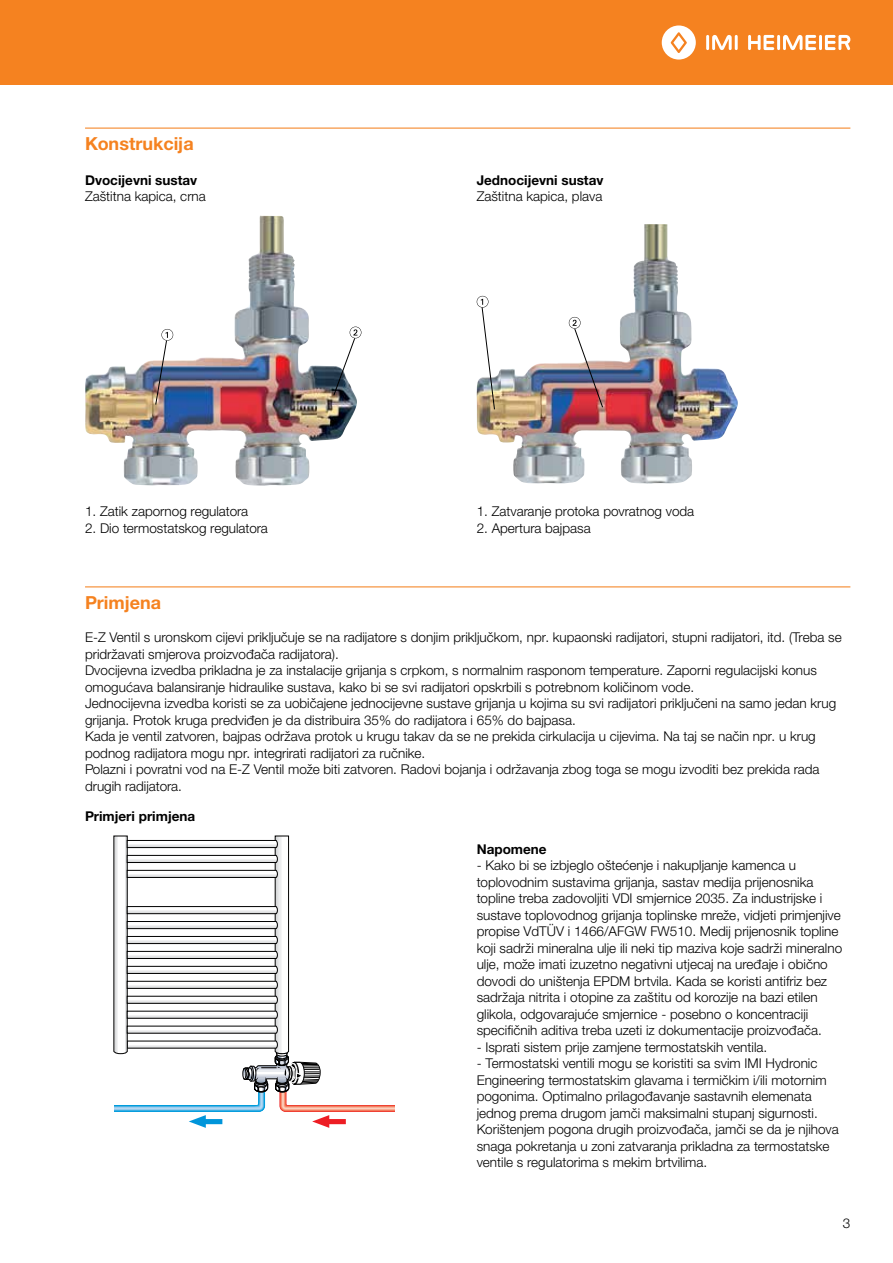
<style>
.page{position:relative;width:893px;height:1263px;background:#fff}
.page>*{position:absolute;margin:0;border:0;box-sizing:border-box;transform-origin:0 0}
.t1{font:700 18px "Helvetica Neue LTW1 G";color:#f58220}
.t2{font:300 13.5px/16.5px "Helvetica Neue LTW1 G";color:#000}
.t3{font:700 13.5px "Helvetica Neue LTW1 G";color:#000}
</style>
<div class="page">
<div style="left:0;top:0;width:893px;height:85px;background:#f58220"></div>
<hr style="left:706px;top:35px;width:3px;height:15px;background:#fff">
<hr style="left:735px;top:35px;width:3px;height:15px;background:#fff">
<svg style="left:712px;top:35px;width:20px;height:15px"></svg>
<svg style="left:662px;top:25px;width:34px;height:35px"></svg>
<hr style="left:777px;top:35px;width:3px;height:15px;background:#fff">
<svg style="left:748px;top:35px;width:26px;height:15px"></svg>
<hr style="left:819px;top:35px;width:3px;height:15px;background:#fff">
<svg style="left:783px;top:35px;width:33px;height:15px"></svg>
<svg style="left:825px;top:35px;width:25px;height:15px"></svg>
<hr style="left:85px;top:128px;width:765px;height:1px;background:#f58220">
<hr style="left:85px;top:586px;width:765px;height:1px;background:#f58220">
<img style="left:85px;top:216px;width:272px;height:270px">
<svg style="left:333px;top:327px;width:28px;height:69px"></svg>
<svg style="left:155px;top:329px;width:18px;height:76px"></svg>
<img style="left:477px;top:224px;width:261px;height:260px">
<svg style="left:569px;top:317px;width:34px;height:91px"></svg>
<svg style="left:477px;top:296px;width:18px;height:114px"></svg>
<svg style="left:113px;top:836px;width:282px;height:292px"></svg>
<h1 class="t1" style="left:85px;top:132px;width:110px">Konstrukcija</h1>
<p class="t3" style="left:85px;top:172px;width:114px">Dvocijevni sustav</p>
<p class="t2" style="left:85px;top:188px;width:122px">Zaštitna kapica, crna</p>
<p class="t2" style="left:85px;top:503px;width:165px">1. Zatik zapornog regulatora</p>
<p class="t2" style="left:85px;top:520px;width:184px">2. Dio termostatskog regulatora</p>
<p class="t3" style="left:477px;top:172px;width:128px">Jednocijevni sustav</p>
<p class="t2" style="left:477px;top:188px;width:127px">Zaštitna kapica, plava</p>
<p class="t2" style="left:477px;top:503px;width:219px">1. Zatvaranje protoka povratnog voda</p>
<p class="t2" style="left:477px;top:520px;width:116px">2. Apertura bajpasa</p>
<h1 class="t1" style="left:85px;top:591px;width:78px">Primjena</h1>
<p class="t2" style="left:85px;top:629px;width:758px">E-Z Ventil s uronskom cijevi priključuje se na radijatore s donjim priključkom, npr. kupaonski radijatori, stupni radijatori, itd. (Treba se pridržavati smjerova proizvođača radijatora).<br>Dvocijevna izvedba prikladna je za instalacije grijanja s crpkom, s normalnim rasponom temperature. Zaporni regulacijski konus omogućava balansiranje hidraulike sustava, kako bi se svi radijatori opskrbili s potrebnom količinom vode.<br>Jednocijevna izvedba koristi se za uobičajene jednocijevne sustave grijanja u kojima su svi radijatori priključeni na samo jedan krug grijanja. Protok kruga predviđen je da distribuira 35% do radijatora i 65% do bajpasa.<br>Kada je ventil zatvoren, bajpas održava protok u krugu takav da se ne prekida cirkulacija u cijevima. Na taj se način npr. u krug podnog radijatora mogu npr. integrirati radijatori za ručnike.<br>Polazni i povratni vod na E-Z Ventil može biti zatvoren. Radovi bojanja i održavanja zbog toga se mogu izvoditi bez prekida rada drugih radijatora.</p>
<p class="t3" style="left:85px;top:808px;width:112px">Primjeri primjena</p>
<p class="t3" style="left:477px;top:841px;width:71px">Napomene</p>
<p class="t2" style="left:477px;top:857px;width:367px">- Kako bi se izbjeglo oštećenje i nakupljanje kamenca u toplovodnim sustavima grijanja, sastav medija prijenosnika topline treba zadovoljiti VDI smjernice 2035. Za industrijske i sustave toplovodnog grijanja toplinske mreže, vidjeti primjenjive propise VdTÜV i 1466/AFGW FW510. Medij prijenosnik topline koji sadrži mineralna ulje ili neki tip maziva koje sadrži mineralno ulje, može imati izuzetno negativni utjecaj na uređaje i obično dovodi do uništenja EPDM brtvila. Kada se koristi antifriz bez sadržaja nitrita i otopine za zaštitu od korozije na bazi etilen glikola, odgovarajuće smjernice - posebno o koncentraciji specifičnih aditiva treba uzeti iz dokumentacije proizvođača.</p>
<p class="t2" style="left:477px;top:1038px;width:292px">- Isprati sistem prije zamjene termostatskih ventila.</p>
<p class="t2" style="left:477px;top:1055px;width:364px">- Termostatski ventili mogu se koristiti sa svim IMI Hydronic Engineering termostatskim glavama i termičkim i/ili motornim pogonima. Optimalno prilagođavanje sastavnih elemenata jednog prema drugom jamči maksimalni stupanj sigurnosti.<br>Korištenjem pogona drugih proizvođača, jamči se da je njihova snaga pokretanja u zoni zatvaranja prikladna za termostatske ventile s regulatorima s mekim brtvilima.</p>
<p class="t2" style="left:843px;top:1215px;width:9px">3</p>
</div>
